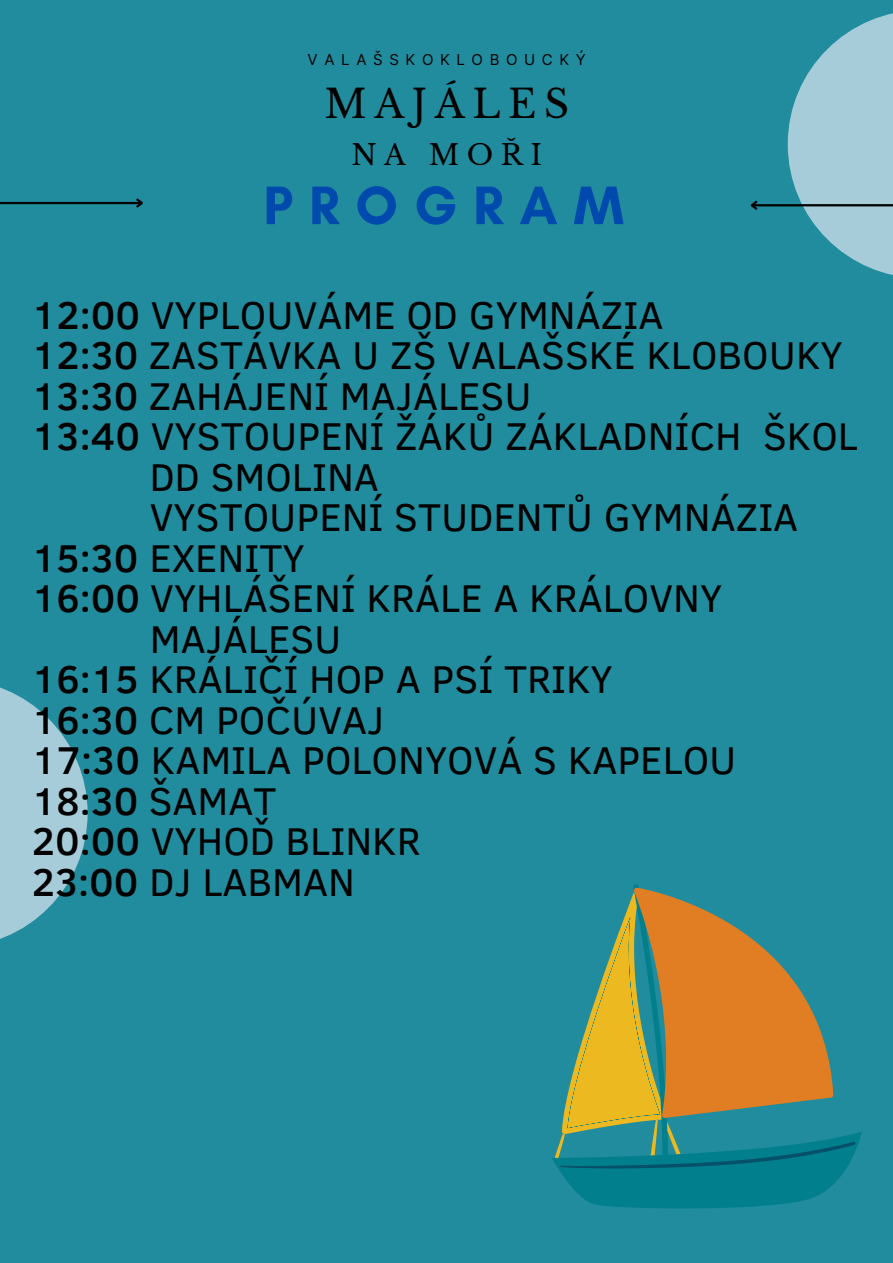
<style>
.page{position:relative;width:893px;height:1263px;background:#218c9d}
.page>*{position:absolute;margin:0;border:0;box-sizing:border-box;transform-origin:0 0}
.t1{font:700 55.12px "Glacial Indifference";letter-spacing:.29em;color:#004aad}
.t2{font:39.75px "Clear Sans";color:#000}
.t3{font:500 39.75px "Clear Sans";color:#000}
.t4{font:38.85px "Libre Baskerville";letter-spacing:.195em;color:#000}
.t5{font:28.05px "Libre Baskerville";letter-spacing:.265em;color:#000}
.t6{font:15px "Inter";letter-spacing:.445em;color:#000}
.s1{font-weight:500}
.s2{font-weight:400}
</style>
<div class="page">
<svg style="left:787px;top:13px;width:106px;height:262px;fill:#a7ccd9"></svg>
<svg style="left:0;top:687px;width:88px;height:252px;fill:#a7ccd9"></svg>
<hr style="left:0;top:202px;width:142px;height:2px;background:#000">
<svg style="left:134px;top:198px;width:9px;height:10px"></svg>
<hr style="left:751px;top:204px;width:142px;height:2px;background:#000">
<svg style="left:750px;top:200px;width:9px;height:10px"></svg>
<svg style="left:552px;top:884px;width:310px;height:325px;fill:#017f8d"></svg>
<svg style="left:634px;top:887px;width:199px;height:5px"></svg>
<svg style="left:555px;top:892px;width:301px;height:276px"></svg>
<p class="t6" style="left:308px;top:50px;width:280px">VALAŠSKOKLOBOUCKÝ</p>
<p class="t4" style="left:324px;top:80px;width:246px">MAJÁLES</p>
<p class="t5" style="left:351px;top:138px;width:192px">NA MOŘI</p>
<p class="t1" style="left:263px;top:172px;width:362px">PROGRAM</p>
<p class="t2" style="left:32px;top:286px;width:633px"><span class="s1">12:00</span> VYPLOUVÁME OD GYMNÁZIA</p>
<p class="t2" style="left:32px;top:326px;width:812px"><span class="s1">12:30</span> ZASTÁVKA U ZŠ VALAŠSKÉ KLOBOUKY</p>
<p class="t2" style="left:32px;top:367px;width:501px"><span class="s1">13:30</span> ZAHÁJENÍ MAJÁLESU</p>
<p class="t2" style="left:32px;top:407px;width:827px"><span class="s1">13:40</span> VYSTOUPENÍ ŽÁKŮ ZÁKLADNÍCH ŠKOL</p>
<p class="t2" style="left:150px;top:448px;width:230px">DD SMOLINA</p>
<p class="t2" style="left:150px;top:488px;width:650px">VYSTOUPENÍ STUDENTŮ GYMNÁZIA</p>
<p class="t2" style="left:32px;top:529px;width:274px"><span class="s1">15:30</span> EXENITY</p>
<p class="t2" style="left:32px;top:569px;width:692px"><span class="s1">16:00</span> VYHLÁŠENÍ KRÁLE A KRÁLOVNY</p>
<p class="t2" style="left:150px;top:610px;width:193px">MAJÁLESU</p>
<p class="t2" style="left:32px;top:650px;width:582px"><span class="s1">16:15</span> KRÁLIČÍ HOP A PSÍ TRIKY</p>
<p class="t2" style="left:32px;top:691px;width:354px"><span class="s1">16:30</span> CM POČÚVAJ</p>
<p class="t2" style="left:32px;top:731px;width:706px"><span class="s1">17:30</span> KAMILA POLONYOVÁ S KAPELOU</p>
<p class="t3" style="left:32px;top:772px;width:246px">18:30 <span class="s2">ŠAMAT</span></p>
<p class="t2" style="left:32px;top:812px;width:390px"><span class="s1">20:00</span> VYHOĎ BLINKR</p>
<p class="t2" style="left:32px;top:853px;width:325px"><span class="s1">23:00</span> DJ LABMAN</p>
</div>
